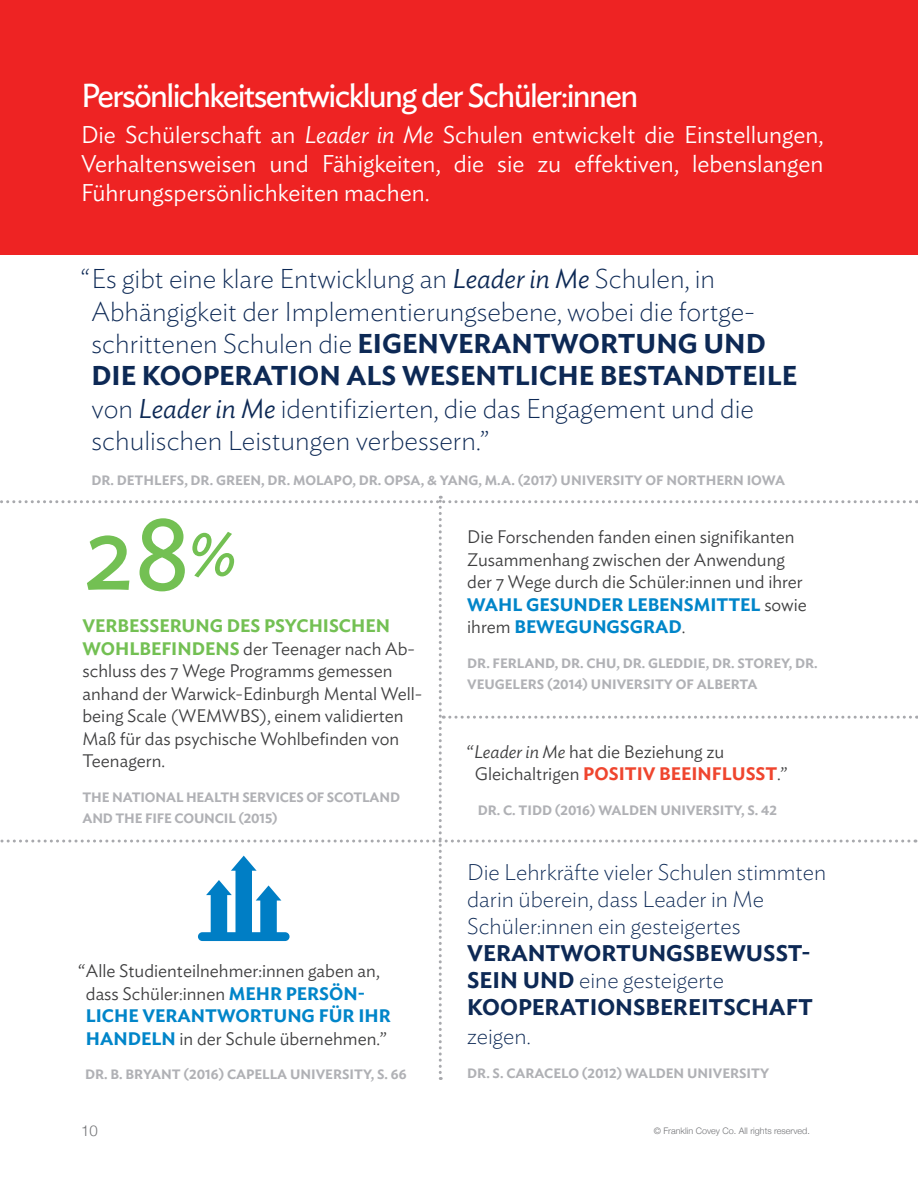
<style>
.page{position:relative;width:918px;height:1188px;background:#fff}
.page>*{position:absolute;margin:0;border:0;box-sizing:border-box;transform-origin:0 0}
.Number_Callout_Green{font:105px "Ideal Sans";color:#73c053}
.HL1{font:33px "Ideal Sans";letter-spacing:-.05em;color:#fff}
.Callout_1_Indigo_Ind{font:200 27px/32.4px "Ideal Sans";color:#0d2955}
.HL2{font:300 24px/28.8px "Ideal Sans";color:#fff;text-align:justify}
.Callout_1_Indigo{font:200 22.5px/27.3px "Ideal Sans";color:#0d2955}
.t1{font:300 18px/22.5px "Ideal Sans";color:#3e3e3f}
.t2{font:300 15px "Helvetica Neue";color:#727376}
.Attribution{font:600 13.5px/21px "Ideal Sans";color:#b0b1b5}
.Attibution_Callout_1{font:600 13.5px "Ideal Sans";color:#b0b1b5}
.Attribution_Basic_La{font:600 13.5px "Ideal Sans";color:#b0b1b5}
.t3{font:300 9px "Helvetica Neue";color:#727376}
.s1{font-style:italic}
.s2{font-weight:300;font-style:italic}
.s3{font-weight:600}
.s4{font-size:61.2px}
.s5{font-weight:600;color:#73c053}
.s6{font-weight:600;color:#0085c9}
.s7{font-weight:600;color:#ef452e}
</style>
<div class="page">
<div style="left:0;top:0;width:918px;height:255px;background:#ee2323"></div>
<svg style="left:0;top:496px;width:917px;height:584px"></svg>
<p class="HL1" style="left:81px;top:71px;width:559px">Persönlichkeitsentwicklung der Schüler:innen</p>
<p class="HL2" style="left:81px;top:118px;width:744px">Die Schülerschaft an <span class="s1">Leader in Me</span> Schulen entwickelt die Einstellungen, Verhaltensweisen und Fähigkeiten, die sie zu effektiven, lebenslangen Führungspersönlichkeiten machen.</p>
<p class="Callout_1_Indigo_Ind" style="left:92px;top:260px;width:707px;text-indent:-11px">“Es gibt eine klare Entwicklung an <span class="s2">Leader in Me</span> Schulen, in Abhängigkeit der Implementierungsebene, wobei die fortge&shy;schrittenen Schulen die <span class="s3">EIGENVERANTWORTUNG UND DIE KOOPERATION ALS WESENTLICHE BESTANDTEILE </span>von <span class="s2">Leader in Me</span> identifizierten, die das Engagement und die schulischen Leistungen verbessern.”</p>
<p class="Attibution_Callout_1" style="left:92px;top:469px;width:695px">DR. DETHLEFS, DR. GREEN, DR. MOLAPO, DR. OPSA, &amp; YANG, M.A. (2017) UNIVERSITY OF NORTHERN IOWA</p>
<p class="Number_Callout_Green" style="left:82px;top:473px;width:155px">28<span class="s4">%</span></p>
<p class="t1" style="left:82px;top:613px;width:341px"><span class="s5">VERBESSERUNG DES PSYCHISCHEN WOHLBEFINDENS</span> der Teenager nach Ab&shy;schluss des 7 Wege Programms gemessen anhand der Warwick-Edinburgh Mental Well&shy;being Scale (WEMWBS), einem validierten Maß für das psychische Wohlbefinden von Teenagern.</p>
<p class="Attribution" style="left:82px;top:785px;width:319px">THE NATIONAL HEALTH SERVICES OF SCOTLAND<br>AND THE FIFE COUNCIL (2015)</p>
<p class="t1" style="left:86px;top:958px;width:307px;text-indent:-8px">“Alle Studienteilnehmer:innen gaben an, dass Schüler:innen <span class="s6">MEHR PERSÖN-LICHE VERANTWORTUNG FÜR IHR HANDELN</span> in der Schule übernehmen.”</p>
<p class="Attribution_Basic_La" style="left:85px;top:1064px;width:323px">DR. B. BRYANT (2016) CAPELLA UNIVERSITY, S. 66</p>
<p class="t1" style="left:467px;top:524px;width:341px">Die Forschenden fanden einen signifikanten Zusammenhang zwischen der Anwendung der 7 Wege durch die Schüler:innen und ihrer <span class="s6">WAHL GESUNDER LEBENSMITTEL</span> sowie ihrem <span class="s6">BEWEGUNGSGRAD</span>.</p>
<p class="Attribution" style="left:467px;top:651px;width:352px">DR. FERLAND, DR. CHU, DR. GLEDDIE, DR. STOREY, DR.<br>VEUGELERS (2014) UNIVERSITY OF ALBERTA</p>
<p class="t1" style="left:475px;top:739px;width:314px;text-indent:-8px">“<span class="s1">Leader in Me</span> hat die Beziehung zu<br>Gleichaltrigen <span class="s7">POSITIV BEEINFLUSST</span>.”</p>
<p class="Attibution_Callout_1" style="left:478px;top:799px;width:301px">DR. C. TIDD (2016) WALDEN UNIVERSITY, S. 42</p>
<p class="Callout_1_Indigo" style="left:467px;top:856px;width:361px">Die Lehrkräfte vieler Schulen stimmten darin überein, dass Leader in Me<br>Schüler:innen ein gesteigertes<br><span class="s3">VERANTWORTUNGSBEWUSST-<br>SEIN UND</span> eine gesteigerte<br><span class="s3">KOOPERATIONSBEREITSCHAFT </span>zeigen.</p>
<p class="Attribution" style="left:467px;top:1062px;width:303px">DR. S. CARACELO (2012) WALDEN UNIVERSITY</p>
<p class="t2" style="left:81px;top:1118px;width:18px">10</p>
<p class="t3" style="left:654px;top:1124px;width:158px">© Franklin Covey Co. All rights reserved.</p>
</div>
